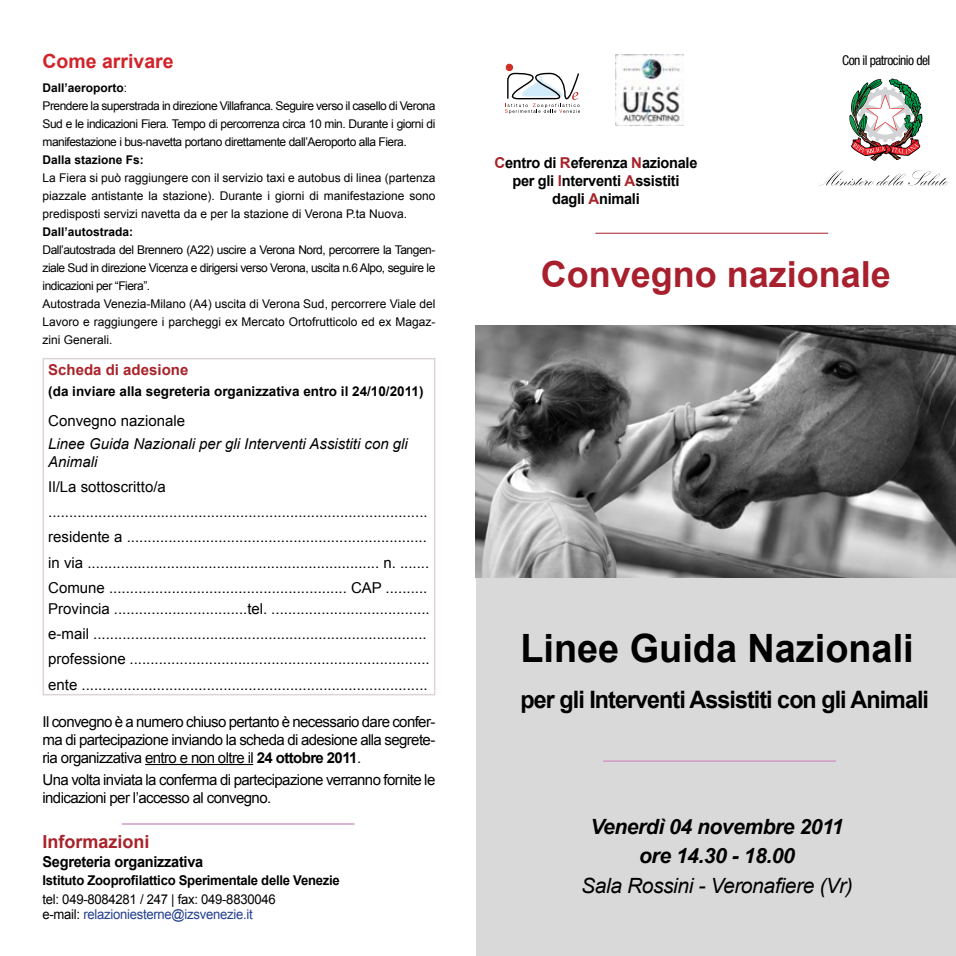
<style>
.page{position:relative;width:956px;height:956px;background:#fff}
.page>*{position:absolute;margin:0;border:0;box-sizing:border-box;transform-origin:0 0}
.t1{font:700 39px "Arial";color:#000}
.t2{font:700 36px "Arial";color:#a8202e}
.t3{font:700 24px "Arial";letter-spacing:-.04em;color:#000}
.t4{font:italic 700 21px/29.4px "Arial";letter-spacing:-.02em;color:#000;text-align:center}
.t5{font:italic 21px "Arial";letter-spacing:-.02em;color:#000}
.t6{font:700 19.5px "Arial";color:#d2232a}
.t7{font:700 18px "Arial";color:#a8232a}
.t8{font:15px/25.2px "Arial";color:#000}
.t9{font:15px/18px "Arial";letter-spacing:-.04em;color:#000;text-align:justify}
.t10{font:700 15px/18px "Arial";letter-spacing:-.02em;color:#000;text-align:center}
.t11{font:italic 15px/18px "Arial";color:#000}
.t12{font:700 15px "Arial";color:#a8232a}
.t13{font:13.5px/15px "Arial";letter-spacing:-.02em;color:#000}
.t14{font:700 13.5px "Arial";color:#000}
.t15{font:700 13.5px "Arial";letter-spacing:-.02em;color:#000}
.t16{font:condensed 13.5px "Helvetica Neue";letter-spacing:-.04em;color:#000}
.t17{font:12px/18px "Arial";letter-spacing:-.04em;color:#000}
.t18{font:700 12px "Arial";color:#000}
.s1{font-weight:700}
.s2{color:#24408f}
.s3{color:#a8232a}
</style>
<div class="page">
<svg style="left:819px;top:170px;width:128px;height:16px"></svg>
<svg style="left:505px;top:64px;width:75px;height:50px"></svg>
<img style="left:616px;top:55px;width:67px;height:70px">
<div style="left:43px;top:358px;width:392px;height:337px;border:2px solid #ded4d7"></div>
<hr style="left:122px;top:823px;width:233px;height:2px;background:#d09ac5">
<div style="left:476px;top:578px;width:480px;height:378px;background:#d9d9d9"></div>
<hr style="left:603px;top:760px;width:233px;height:2px;background:#d09ac5">
<img style="left:476px;top:325px;width:480px;height:253px">
<hr style="left:145px;top:764px;width:108px;height:1px;background:#000">
<hr style="left:595px;top:233px;width:233px;height:1px;background:#a8202e">
<svg style="left:849px;top:78px;width:74px;height:83px"></svg>
<div style="left:873px;top:168px;width:18px;height:5px;background:#fff"></div>
<h3 class="t6" style="left:43px;top:49px;width:133px">Come arrivare</h3>
<p class="t17" style="left:43px;top:79px;width:394px"><span class="s1">Dall’aeroporto</span>:<br>Prendere la superstrada in direzione Villafranca. Seguire verso il casello di Verona Sud e le indicazioni Fiera. Tempo di percorrenza circa 10 min. Durante i giorni di manifestazione i bus-navetta portano direttamente dall’Aeroporto alla Fiera.</p>
<p class="t18" style="left:43px;top:152px;width:103px">Dalla stazione Fs:</p>
<p class="t17" style="left:43px;top:169px;width:394px;text-align:justify">La Fiera si può raggiungere con il servizio taxi e autobus di linea (partenza piazzale antistante la stazione). Durante i giorni di manifestazione sono predisposti servizi navetta da e per la stazione di Verona P.ta Nuova.</p>
<p class="t18" style="left:43px;top:224px;width:92px">Dall’autostrada:</p>
<p class="t17" style="left:43px;top:241px;width:394px">Dall’autostrada del Brennero (A22) uscire a Verona Nord, percorrere la Tangen&shy;ziale Sud in direzione Vicenza e dirigersi verso Verona, uscita n.6 Alpo, seguire le indicazioni per “Fiera”.<br>Autostrada Venezia-Milano (A4) uscita di Verona Sud, percorrere Viale del Lavoro e raggiungere i parcheggi ex Mercato Ortofrutticolo ed ex Magaz&shy;zini Generali.</p>
<p class="t12" style="left:48px;top:359px;width:142px">Scheda di adesione</p>
<p class="t14" style="left:48px;top:382px;width:377px">(da inviare alla segreteria organizzativa entro il 24/10/2011)</p>
<p class="t8" style="left:48px;top:409px;width:138px">Convegno nazionale</p>
<p class="t11" style="left:48px;top:435px;width:361px">Linee Guida Nazionali per gli Interventi Assistiti con gli<br>Animali</p>
<p class="t8" style="left:48px;top:474px;width:382px">Il/La sottoscritto/a ........................................................................................... residente a ........................................................................ in via ...................................................................... n. .......<br>Comune ......................................................... CAP ..........</p>
<p class="t8" style="left:48px;top:596px;width:383px">Provincia ................................tel. ...................................... e-mail ................................................................................ professione ........................................................................ ente ...................................................................................</p>
<p class="t9" style="left:43px;top:713px;width:394px">Il convegno è a numero chiuso pertanto è necessario dare confer&shy;ma di partecipazione inviando la scheda di adesione alla segrete&shy;ria organizzativa entro e non oltre il <span class="s1">24 ottobre 2011</span>.</p>
<p class="t9" style="left:43px;top:771px;width:394px">Una volta inviata la conferma di partecipazione verranno fornite le indicazioni per l’accesso al convegno.</p>
<h3 class="t7" style="left:43px;top:829px;width:109px">Informazioni</h3>
<p class="t10" style="left:43px;top:853px;width:162px">Segreteria organizzativa</p>
<p class="t15" style="left:43px;top:871px;width:299px">Istituto Zooprofilattico Sperimentale delle Venezie</p>
<p class="t13" style="left:43px;top:892px;width:235px">tel: 049-8084281 / 247 | fax: 049-8830046 e-mail: <span class="s2">relazioniesterne@izsvenezie.it</span></p>
<p class="t10" style="left:494px;top:154px;width:205px"><span class="s3">C</span>entro di <span class="s3">R</span>eferenza <span class="s3">N</span>azionale per gli <span class="s3">I</span>nterventi <span class="s3">A</span>ssistiti dagli <span class="s3">A</span>nimali</p>
<p class="t16" style="left:842px;top:52px;width:90px">Con il patrocinio del</p>
<h2 class="t2" style="left:541px;top:250px;width:352px">Convegno nazionale</h2>
<h1 class="t1" style="left:520px;top:622px;width:395px">Linee Guida Nazionali</h1>
<h3 class="t3" style="left:520px;top:684px;width:410px">per gli Interventi Assistiti con gli Animali</h3>
<h3 class="t4" style="left:590px;top:812px;width:254px">Venerdì 04 novembre 2011 ore 14.30 - 18.00</h3>
<h3 class="t5" style="left:581px;top:871px;width:273px">Sala Rossini - Veronafiere (Vr)</h3>
</div>
